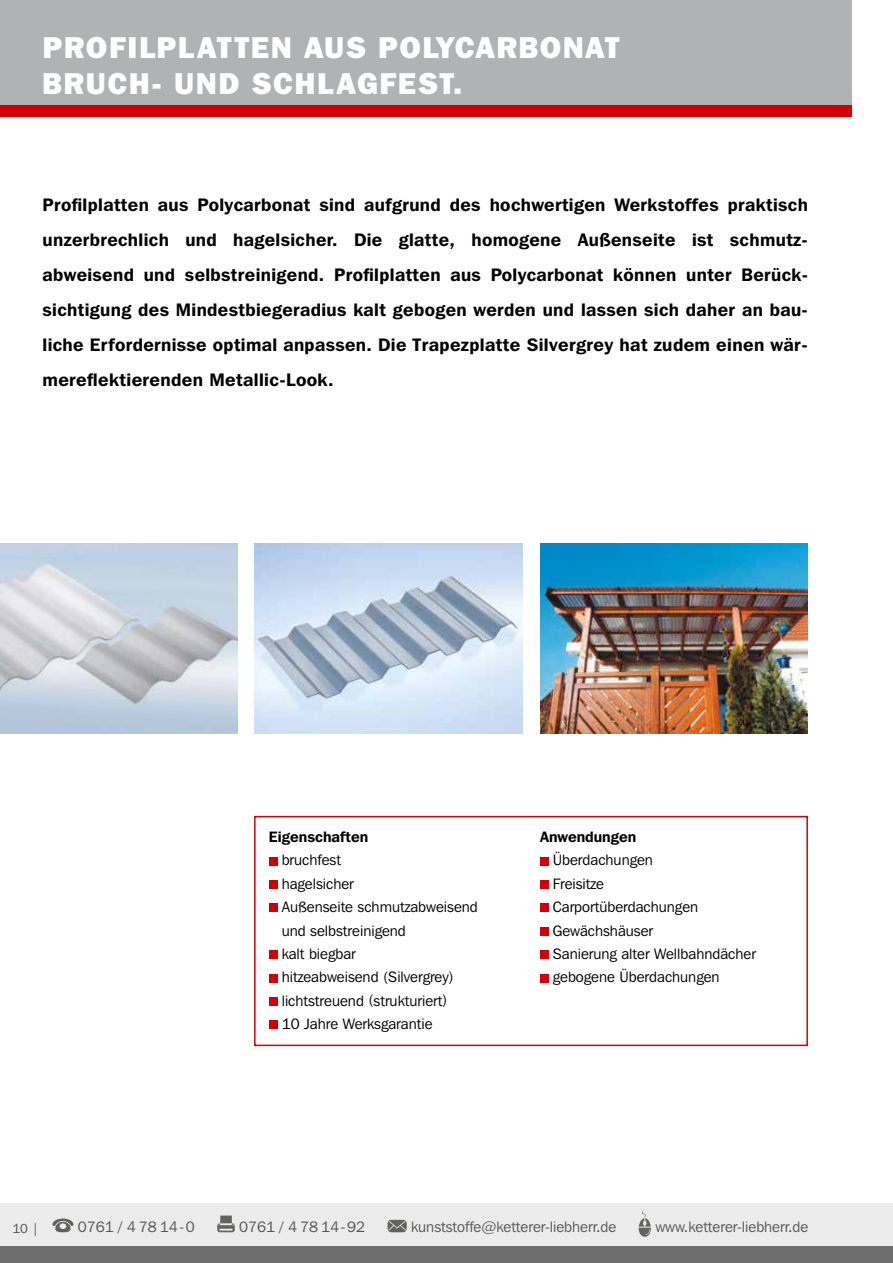
<style>
.page{position:relative;width:893px;height:1263px;background:#fff}
.page>*{position:absolute;margin:0;border:0;box-sizing:border-box;transform-origin:0 0}
.t1{font:800 30px/36px "Franklin Gothic IT Cby BT";letter-spacing:.05em;color:#fff}
.t2{font:600 18px/35.1px "Franklin Gothic IT Cby BT";letter-spacing:.02em;color:#000;text-align:justify}
.t3{font:15px/23.4px "Franklin Gothic IT Cby BT";color:#000}
.t4{font:15px "Franklin Gothic IT Cby BT";color:#565655}
.t5{font:600 15px "Franklin Gothic IT Cby BT";color:#000}
.t6{font:13.05px "Franklin Gothic IT Cby BT";color:#565655}
</style>
<div class="page">
<div style="left:0;top:0;width:851px;height:117px;background:#b1b2b3"></div>
<div style="left:0;top:1203px;width:893px;height:60px;background:#ececec"></div>
<svg style="left:53px;top:1218px;width:20px;height:14px"></svg>
<svg style="left:217px;top:1215px;width:18px;height:17px"></svg>
<svg style="left:388px;top:1220px;width:19px;height:12px"></svg>
<svg style="left:639px;top:1211px;width:12px;height:26px"></svg>
<div style="left:0;top:105px;width:851px;height:12px;background:#d10007"></div>
<div style="left:0;top:1246px;width:893px;height:17px;background:#6e6e6e"></div>
<img style="left:540px;top:544px;width:268px;height:189px">
<img style="left:0;top:544px;width:237px;height:189px">
<img style="left:254px;top:544px;width:268px;height:189px">
<div style="left:254px;top:816px;width:554px;height:230px;border:2px solid #d10007"></div>
<div style="left:269px;top:857px;width:9px;height:8px;background:#d10007"></div>
<div style="left:269px;top:880px;width:9px;height:9px;background:#d10007"></div>
<div style="left:269px;top:903px;width:9px;height:9px;background:#d10007"></div>
<div style="left:269px;top:950px;width:9px;height:9px;background:#d10007"></div>
<div style="left:269px;top:974px;width:9px;height:8px;background:#d10007"></div>
<div style="left:269px;top:997px;width:9px;height:9px;background:#d10007"></div>
<div style="left:269px;top:1020px;width:9px;height:9px;background:#d10007"></div>
<div style="left:540px;top:857px;width:9px;height:8px;background:#d10007"></div>
<div style="left:540px;top:880px;width:9px;height:9px;background:#d10007"></div>
<div style="left:540px;top:903px;width:9px;height:9px;background:#d10007"></div>
<div style="left:540px;top:927px;width:9px;height:9px;background:#d10007"></div>
<div style="left:540px;top:950px;width:9px;height:9px;background:#d10007"></div>
<div style="left:540px;top:974px;width:9px;height:8px;background:#d10007"></div>
<h1 class="t1" style="left:43px;top:29px;width:579px">PROFILPLATTEN AUS POLYCARBONAT<br>BRUCH- UND SCHLAGFEST.</h1>
<p class="t2" style="left:43px;top:186px;width:767px">Profilplatten aus Polycarbonat sind aufgrund des hochwertigen Werkstoffes praktisch unzerbrechlich und hagelsicher. Die glatte, homogene Außenseite ist schmutz&shy;abweisend und selbstreinigend. Profilplatten aus Polycarbonat können unter Berück&shy;sichtigung des Mindestbiegeradius kalt gebogen werden und lassen sich daher an bau&shy;liche Erfordernisse optimal anpassen. Die Trapezplatte Silvergrey hat zudem einen wär&shy;mereflektierenden Metallic-Look.</p>
<p class="t5" style="left:269px;top:827px;width:101px">Eigenschaften</p>
<p class="t3" style="left:282px;top:848px;width:198px">bruchfest<br>hagelsicher<br>Außenseite schmutzabweisend und selbstreinigend<br>kalt biegbar<br>hitzeabweisend (Silvergrey) lichtstreuend (strukturiert)<br>10 Jahre Werksgarantie</p>
<p class="t5" style="left:540px;top:827px;width:98px">Anwendungen</p>
<p class="t3" style="left:553px;top:848px;width:205px">Überdachungen<br>Freisitze<br>Carportüberdachungen<br>Gewächshäuser<br>Sanierung alter Wellbahndächer gebogene Überdachungen</p>
<p class="t6" style="left:12px;top:1220px;width:28px">10 |</p>
<p class="t4" style="left:78px;top:1218px;width:118px">0761 / 4 78 14-0</p>
<p class="t4" style="left:239px;top:1218px;width:127px">0761 / 4 78 14-92</p>
<p class="t4" style="left:411px;top:1218px;width:207px">kunststoffe@ketterer-liebherr.de</p>
<p class="t4" style="left:655px;top:1218px;width:154px">www.ketterer-liebherr.de</p>
</div>
